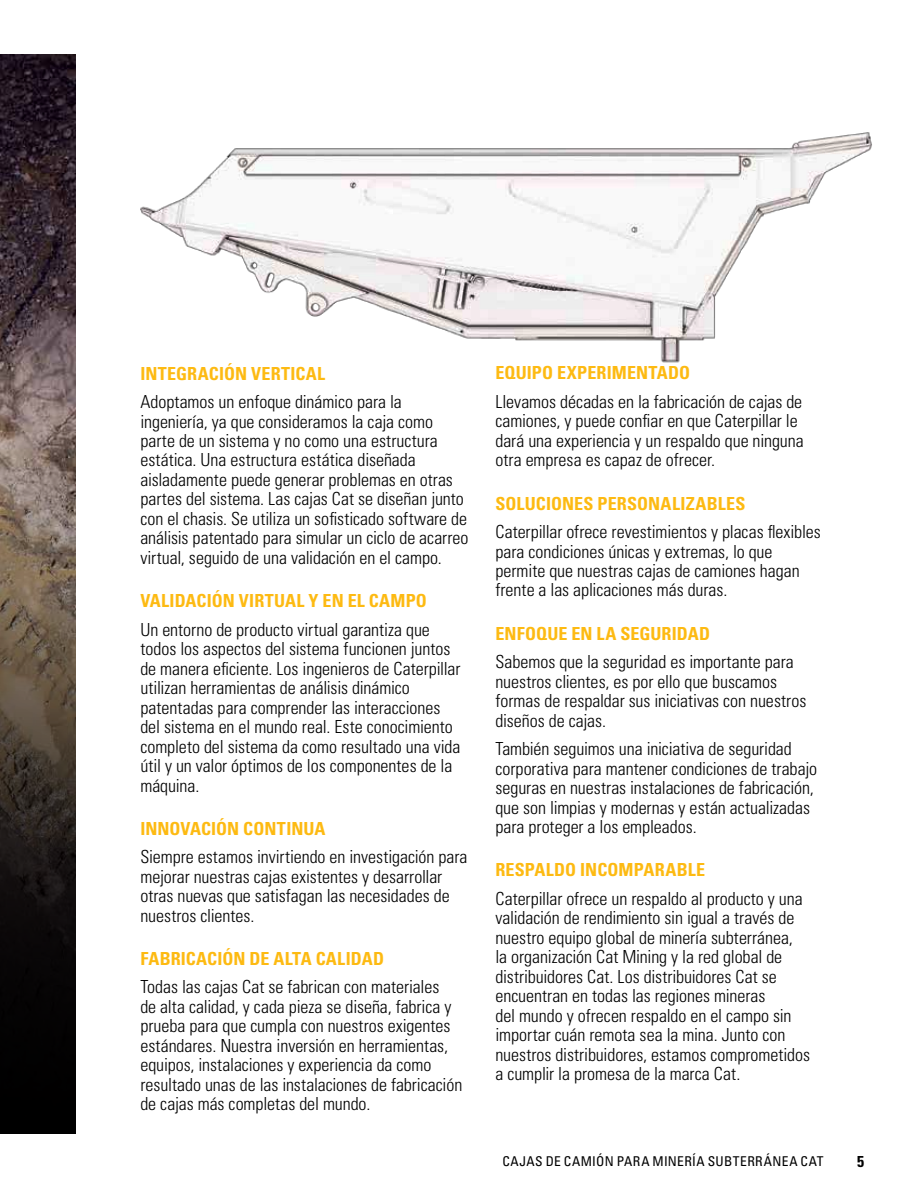
<style>
.page{position:relative;width:918px;height:1188px;background:#fff}
.page>*{position:absolute;margin:0;border:0;box-sizing:border-box;transform-origin:0 0}
.t1{font:300 condensed 18px/19.5px "Univers LT Std";letter-spacing:-.005em;color:#000}
.t2{font:700 condensed 18px "Univers LT Std";letter-spacing:.005em;color:#fdba12}
.t3{font:700 condensed 15.75px "Univers LT Std";color:#000}
.t4{font:condensed 13.5px "Univers LT Std";letter-spacing:.035em;color:#000}
</style>
<div class="page">
<svg style="left:0;top:54px;width:76px;height:1080px;background:#413633"></svg>
<img style="left:140px;top:132px;width:732px;height:231px">
<p class="t2" style="left:140px;top:362px;width:186px">INTEGRACIÓN VERTICAL</p>
<p class="t1" style="left:140px;top:392px;width:330px">Adoptamos un enfoque dinámico para la ingeniería, ya que consideramos la caja como parte de un sistema y no como una estructura estática. Una estructura estática diseñada aisladamente puede generar problemas en otras partes del sistema. Las cajas Cat se diseñan junto con el chasis. Se utiliza un sofisticado software de análisis patentado para simular un ciclo de acarreo virtual, seguido de una validación en el campo.</p>
<p class="t2" style="left:140px;top:590px;width:288px">VALIDACIÓN VIRTUAL Y EN EL CAMPO</p>
<p class="t1" style="left:140px;top:620px;width:322px">Un entorno de producto virtual garantiza que todos los aspectos del sistema funcionen juntos de manera eficiente. Los ingenieros de Caterpillar utilizan herramientas de análisis dinámico patentadas para comprender las interacciones del sistema en el mundo real. Este conocimiento completo del sistema da como resultado una vida útil y un valor óptimos de los componentes de la máquina.</p>
<p class="t2" style="left:140px;top:817px;width:187px">INNOVACIÓN CONTINUA</p>
<p class="t1" style="left:140px;top:847px;width:329px">Siempre estamos invirtiendo en investigación para mejorar nuestras cajas existentes y desarrollar otras nuevas que satisfagan las necesidades de nuestros clientes.</p>
<p class="t2" style="left:140px;top:948px;width:245px">FABRICACIÓN DE ALTA CALIDAD</p>
<p class="t1" style="left:140px;top:977px;width:323px">Todas las cajas Cat se fabrican con materiales<br>de alta calidad, y cada pieza se diseña, fabrica y prueba para que cumpla con nuestros exigentes estándares. Nuestra inversión en herramientas, equipos, instalaciones y experiencia da como resultado unas de las instalaciones de fabricación de cajas más completas del mundo.</p>
<p class="t2" style="left:495px;top:362px;width:196px">EQUIPO EXPERIMENTADO</p>
<p class="t1" style="left:495px;top:392px;width:310px">Llevamos décadas en la fabricación de cajas de camiones, y puede confiar en que Caterpillar le dará una experiencia y un respaldo que ninguna otra empresa es capaz de ofrecer.</p>
<p class="t2" style="left:495px;top:492px;width:251px">SOLUCIONES PERSONALIZABLES</p>
<p class="t1" style="left:495px;top:522px;width:327px">Caterpillar ofrece revestimientos y placas flexibles para condiciones únicas y extremas, lo que permite que nuestras cajas de camiones hagan frente a las aplicaciones más duras.</p>
<p class="t2" style="left:495px;top:622px;width:216px">ENFOQUE EN LA SEGURIDAD</p>
<p class="t1" style="left:495px;top:652px;width:312px">Sabemos que la seguridad es importante para nuestros clientes, es por ello que buscamos formas de respaldar sus iniciativas con nuestros diseños de cajas.</p>
<p class="t1" style="left:495px;top:739px;width:323px">También seguimos una iniciativa de seguridad corporativa para mantener condiciones de trabajo seguras en nuestras instalaciones de fabricación, que son limpias y modernas y están actualizadas para proteger a los empleados.</p>
<p class="t2" style="left:495px;top:859px;width:211px">RESPALDO INCOMPARABLE</p>
<p class="t1" style="left:495px;top:889px;width:316px">Caterpillar ofrece un respaldo al producto y una validación de rendimiento sin igual a través de nuestro equipo global de minería subterránea,<br>la organización Cat Mining y la red global de distribuidores Cat. Los distribuidores Cat se encuentran en todas las regiones mineras<br>del mundo y ofrecen respaldo en el campo sin importar cuán remota sea la mina. Junto con nuestros distribuidores, estamos comprometidos a cumplir la promesa de la marca Cat.</p>
<p class="t4" style="left:502px;top:1153px;width:323px">CAJAS DE CAMIÓN PARA MINERÍA SUBTERRÁNEA CAT</p>
<p class="t3" style="left:857px;top:1151px;width:8px">5</p>
</div>
